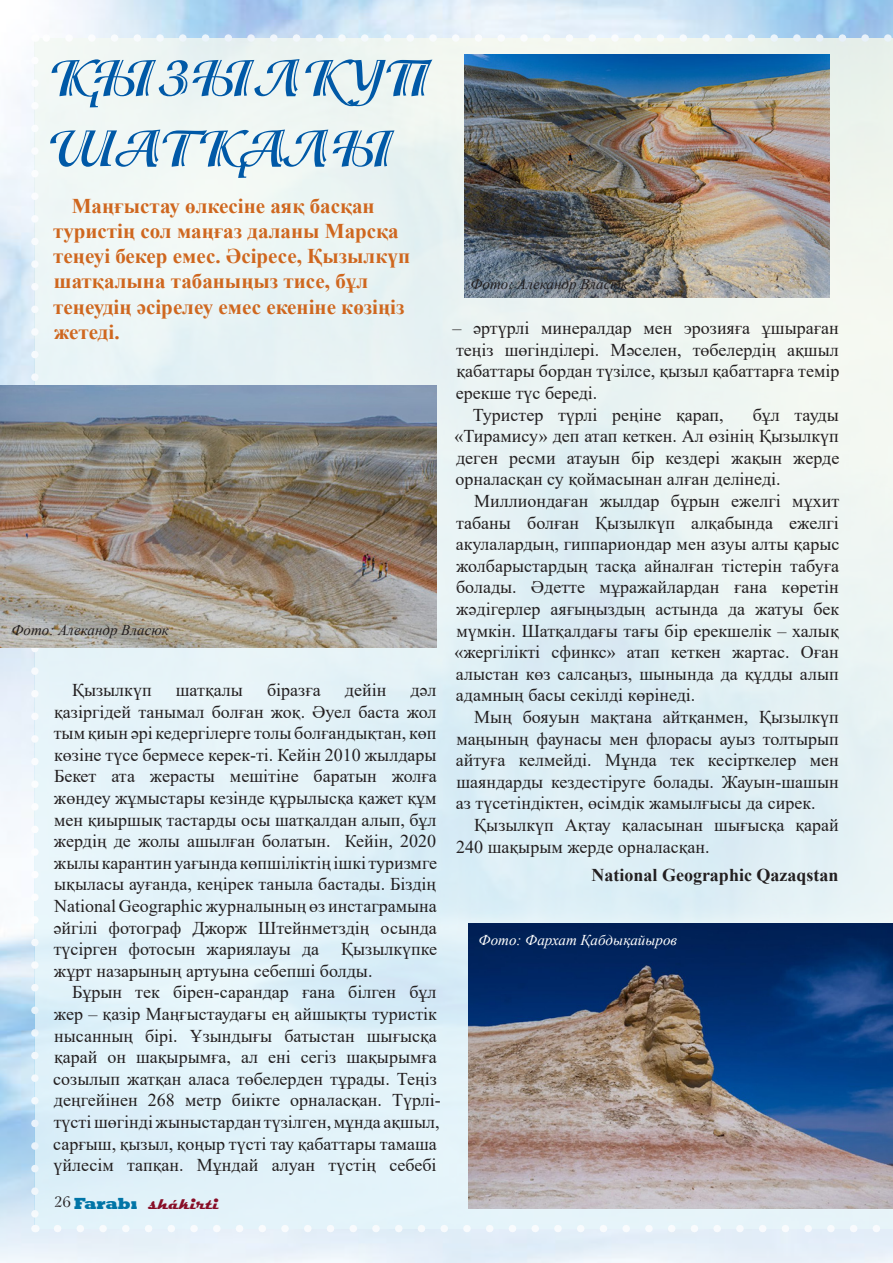
<style>
.page{position:relative;width:893px;height:1263px;background:#fff}
.page>*{position:absolute;margin:0;border:0;box-sizing:border-box;transform-origin:0 0}
.Абзац_списка{font:54px/70.5px "Isadora M Bold";color:#0059a7}
.Абзац_списка-2{font:700 21px/25.2px "Times New Roman";color:#cf671f}
.Абзац_списка-3{font:18px/21.6px "Times New Roman";color:#231f20;text-align:justify}
.Абзац_списка-4{font:700 18px "Times New Roman";color:#231f20}
.t1{font:700 16.5px "Magneto";color:#880e27}
.Абзац_списка-5{font:italic 15px "Times New Roman";color:#231f20}
.Абзац_списка-6{font:italic 15px "Times New Roman";color:#fff}
.s1{font-family:"DS Neva";font-weight:400;font-size:15px;color:#231f20}
.s2{font-family:"Rockwell";font-weight:800;color:#0075a7}
</style>
<div class="page">
<img style="left:0;top:0;width:893px;height:1263px">
<img style="left:35px;top:38px;width:858px;height:1190px">
<svg style="left:31px;top:61px;width:8px;height:1156px"></svg>
<svg style="left:58px;top:1225px;width:835px;height:7px"></svg>
<svg style="left:46px;top:34px;width:847px;height:8px"></svg>
<img style="left:0;top:385px;width:437px;height:262px">
<img style="left:468px;top:924px;width:424px;height:285px">
<img style="left:465px;top:54px;width:365px;height:243px">
<p class="Абзац_списка" style="left:47px;top:44px;width:387px">ҚЫЗЫЛКҮП<br>ШАТҚАЛЫ</p>
<p class="Абзац_списка-2" style="left:53px;top:192px;width:358px;text-indent:18px">Маңғыстау өлкесіне аяқ басқан туристің сол маңғаз даланы Марсқа теңеуі бекер емес. Әсіресе, Қызылкүп шатқалына табаныңыз тисе, бұл теңеудің әсірелеу емес екеніне көзіңіз жетеді.</p>
<p class="Абзац_списка-5" style="left:12px;top:620px;width:159px">Фото: Алекандр Власюк</p>
<p class="Абзац_списка-3" style="left:72px;top:678px;width:81px">Қызылкүп</p>
<p class="Абзац_списка-3" style="left:176px;top:678px;width:69px">шатқалы</p>
<p class="Абзац_списка-3" style="left:267px;top:678px;width:55px">біразға</p>
<p class="Абзац_списка-3" style="left:345px;top:678px;width:43px">дейін</p>
<p class="Абзац_списка-3" style="left:53px;top:678px;width:385px;text-indent:357px">дәл қазіргідей танымал болған жоқ. Әуел баста жол тым қиын әрі кедергілерге толы болғандықтан, көп көзіне түсе бермесе керек-ті. Кейін 2010 жылдары Бекет ата жерасты мешітіне баратын жолға жөндеу жұмыстары кезінде құрылысқа қажет құм мен қиыршық тастарды осы шатқалдан алып, бұл жердің де жолы ашылған болатын. Кейін, 2020 жылы карантин уағында көпшіліктің ішкі туризмге ықыласы ауғанда, кеңірек таныла бастады. Біздің National Geographic журналының өз инстаграмына әйгілі фотограф Джорж Штейнметздің осында түсірген фотосын жариялауы да Қызылкүпке жұрт назарының артуына себепші болды.</p>
<p class="Абзац_списка-3" style="left:53px;top:981px;width:389px;text-align:left;text-indent:19px">Бұрын тек бірен-сарандар ғана білген бұл жер – қазір Маңғыстаудағы ең айшықты туристік нысанның бірі. Ұзындығы батыстан шығысқа қарай он шақырымға, ал ені сегіз шақырымға созылып жатқан аласа төбелерден тұрады. Теңіз деңгейінен 268 метр биікте орналасқан. Түрлі&shy;түсті шөгінді жыныстардан түзілген, мұнда ақшыл, сарғыш, қызыл, қоңыр түсті тау қабаттары тамаша үйлесім тапқан. Мұндай алуан түстің себебі</p>
<p class="t1" style="left:54px;top:1193px;width:167px"><span class="s1">26</span> <span class="s2">Farabı</span> shákirti</p>
<p class="Абзац_списка-5" style="left:471px;top:273px;width:159px">Фото: Алекандр Власюк</p>
<p class="Абзац_списка-3" style="left:452px;top:317px;width:388px">– әртүрлі минералдар мен эрозияға ұшыраған теңіз шөгінділері. Мәселен, төбелердің ақшыл қабаттары бордан түзілсе, қызыл қабаттарға темір ерекше түс береді.</p>
<p class="Абзац_списка-3" style="left:473px;top:403px;width:252px">Туристер түрлі реңіне қарап,</p>
<p class="Абзац_списка-3" style="left:454px;top:403px;width:386px;text-indent:298px">бұл тауды «Тирамису» деп атап кеткен. Ал өзінің Қызылкүп деген ресми атауын бір кездері жақын жерде орналасқан су қоймасынан алған делінеді.</p>
<p class="Абзац_списка-3" style="left:454px;top:489px;width:387px;text-indent:20px">Миллиондаған жылдар бұрын ежелгі мұхит табаны болған Қызылкүп алқабында ежелгі акулалардың, гиппариондар мен азуы алты қарыс жолбарыстардың тасқа айналған тістерін табуға болады. Әдетте мұражайлардан ғана көретін жәдігерлер аяғыңыздың астында да жатуы бек мүмкін. Шатқалдағы тағы бір ерекшелік – халық «жергілікті сфинкс» атап кеткен жартас. Оған алыстан көз салсаңыз, шынында да құдды алып адамның басы секілді көрінеді.</p>
<p class="Абзац_списка-3" style="left:456px;top:705px;width:384px;text-indent:18px">Мың бояуын мақтана айтқанмен, Қызылкүп маңының фаунасы мен флорасы ауыз толтырып айтуға келмейді. Мұнда тек кесірткелер мен шаяндарды кездестіруге болады. Жауын-шашын аз түсетіндіктен, өсімдік жамылғысы да сирек.</p>
<p class="Абзац_списка-3" style="left:456px;top:813px;width:384px;text-indent:18px">Қызылкүп Ақтау қаласынан шығысқа қарай<br>240 шақырым жерде орналасқан.</p>
<p class="Абзац_списка-4" style="left:591px;top:862px;width:249px">National Geographic Qazaqstan</p>
<p class="Абзац_списка-6" style="left:479px;top:929px;width:200px">Фото: Фархат Қабдықайыров</p>
</div>
